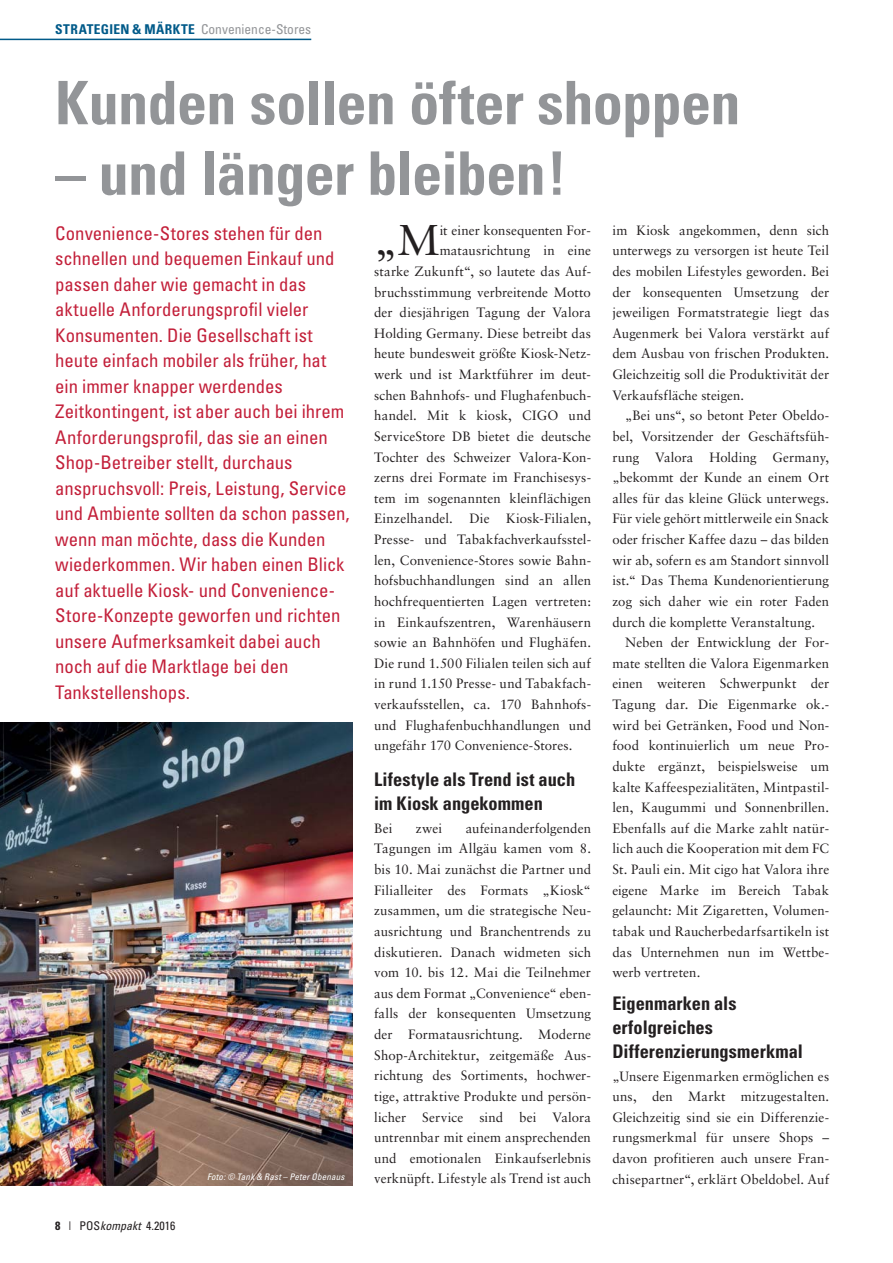
<style>
.page{position:relative;width:893px;height:1263px;background:#fff}
.page>*{position:absolute;margin:0;border:0;box-sizing:border-box;transform-origin:0 0}
.t1{font:700 condensed 60px "Univers";letter-spacing:-.01em;color:#939598}
.t2{font:43.05px "Sabon LT Std";color:#231f20}
.t3{font:condensed 18.75px/25.5px "Univers";color:#c3203a}
.t4{font:700 condensed 18.75px/24px "Univers";color:#231f20}
.t5{font:13.5px/20.7px "Sabon LT Std";letter-spacing:.01em;color:#231f20;text-align:justify}
.t6{font:condensed 13.5px "Univers";color:#939598}
.t7{font:condensed 12px "Univers";color:#231f20}
.t8{font:italic condensed 9px "Univers";letter-spacing:.02em;color:#fff}
.s1{font-weight:700;color:#005a89}
.s2{font-weight:300}
.s3{font-weight:700}
.s4{font-style:italic}
</style>
<div class="page">
<hr style="left:0;top:39px;width:311px;height:1px;background:#005a89">
<hr style="left:892px;top:1170px;width:1px;height:93px;background:#df2276">
<img style="left:0;top:722px;width:353px;height:464px">
<p class="t6" style="left:55px;top:25px;width:257px"><span class="s1">STRATEGIEN &amp; MÄRKTE</span> Convenience-Stores</p>
<h1 class="t1" style="left:55px;top:81px;width:687px">Kunden sollen öfter shoppen</h1>
<h1 class="t1" style="left:55px;top:151px;width:513px">– und länger bleiben!</h1>
<p class="t3" style="left:55px;top:222px;width:296px">Convenience-Stores stehen für den schnellen und bequemen Einkauf und passen daher wie gemacht in das aktuelle Anforderungsprofil vieler Konsumenten. Die Gesellschaft ist heute einfach mobiler als früher, hat ein immer knapper werdendes Zeitkontingent, ist aber auch bei ihrem Anforderungsprofil, das sie an einen Shop-Betreiber stellt, durchaus anspruchsvoll: Preis, Leistung, Service und Ambiente sollten da schon passen, wenn man möchte, dass die Kunden wiederkommen. Wir haben einen Blick auf aktuelle Kiosk- und Convenience-Store-Konzepte geworfen und richten unsere Aufmerksamkeit dabei auch noch auf die Marktlage bei den Tankstellenshops.</p>
<h2 class="t2" style="left:374px;top:219px;width:67px">„M</h2>
<p class="t5" style="left:440px;top:220px;width:153px">it einer konsequenten For-</p>
<p class="t5" style="left:612px;top:220px;width:218px">im Kiosk angekommen, denn sich unterwegs zu versorgen ist heute Teil des mobilen Lifestyles geworden. Bei der konsequenten Umsetzung der jeweiligen Formatstrategie liegt das Augenmerk bei Valora verstärkt auf dem Ausbau von frischen Produkten.<br>Gleichzeitig soll die Produktivität der Verkaufsfläche steigen.</p>
<p class="t5" style="left:612px;top:406px;width:218px;text-indent:13px">„Bei uns“, so betont Peter Obeldo&shy;bel, Vorsitzender der Geschäftsfüh&shy;rung Valora Holding Germany, „bekommt der Kunde an einem Ort alles für das kleine Glück unterwegs.<br>Für viele gehört mittlerweile ein Snack oder frischer Kaffee dazu – das bilden wir ab, sofern es am Standort sinnvoll ist.“ Das Thema Kundenorientierung zog sich daher wie ein roter Faden durch die komplette Veranstaltung.</p>
<p class="t5" style="left:612px;top:633px;width:218px;text-indent:13px">Neben der Entwicklung der For&shy;mate stellten die Valora Eigenmarken einen weiteren Schwerpunkt der Tagung dar. Die Eigenmarke ok.- wird bei Getränken, Food und Non&shy;food kontinuierlich um neue Pro&shy;dukte ergänzt, beispielsweise um kalte Kaffeespezialitäten, Mintpastil&shy;len, Kaugummi und Sonnenbrillen.<br>Ebenfalls auf die Marke zahlt natür&shy;lich auch die Kooperation mit dem FC St. Pauli ein. Mit cigo hat Valora ihre eigene Marke im Bereich Tabak gelauncht: Mit Zigaretten, Volumen&shy;tabak und Raucherbedarfsartikeln ist das Unternehmen nun im Wettbe&shy;werb vertreten.</p>
<h3 class="t4" style="left:612px;top:993px;width:192px">Eigenmarken als erfolgreiches<br>Differenzierungsmerkmal</h3>
<p class="t5" style="left:612px;top:1066px;width:218px">„Unsere Eigenmarken ermöglichen es uns, den Markt mitzugestalten.<br>Gleichzeitig sind sie ein Differenzie&shy;rungsmerkmal für unsere Shops – davon profitieren auch unsere Fran&shy;chisepartner“, erklärt Obeldobel. Auf</p>
<p class="t5" style="left:440px;top:241px;width:153px">matausrichtung in eine</p>
<p class="t5" style="left:374px;top:262px;width:218px">starke Zukunft“, so lautete das Auf-</p>
<p class="t5" style="left:374px;top:282px;width:218px">bruchsstimmung verbreitende Motto</p>
<p class="t5" style="left:374px;top:303px;width:218px">der diesjährigen Tagung der Valora</p>
<p class="t5" style="left:374px;top:323px;width:218px">Holding Germany. Diese betreibt das</p>
<p class="t5" style="left:374px;top:344px;width:218px">heute bundesweit größte Kiosk-Netz-</p>
<p class="t5" style="left:374px;top:365px;width:218px">werk und ist Marktführer im deut-</p>
<p class="t5" style="left:374px;top:385px;width:218px">schen Bahnhofs- und Flughafenbuch-</p>
<p class="t5" style="left:374px;top:406px;width:218px">handel. Mit k kiosk, CIGO und</p>
<p class="t5" style="left:374px;top:427px;width:218px">ServiceStore DB bietet die deutsche</p>
<p class="t5" style="left:374px;top:447px;width:218px">Tochter des Schweizer Valora-Kon-</p>
<p class="t5" style="left:374px;top:468px;width:218px">zerns drei Formate im Franchisesys-</p>
<p class="t5" style="left:374px;top:488px;width:218px">tem im sogenannten kleinflächigen</p>
<p class="t5" style="left:374px;top:509px;width:218px">Einzelhandel. Die Kiosk-Filialen,</p>
<p class="t5" style="left:374px;top:530px;width:218px">Presse- und Tabakfachverkaufsstel-</p>
<p class="t5" style="left:374px;top:550px;width:218px">len, Convenience-Stores sowie Bahn-</p>
<p class="t5" style="left:374px;top:571px;width:218px">hofsbuchhandlungen sind an allen</p>
<p class="t5" style="left:374px;top:592px;width:218px">hochfrequentierten Lagen vertreten:</p>
<p class="t5" style="left:374px;top:612px;width:218px">in Einkaufszentren, Warenhäusern</p>
<p class="t5" style="left:374px;top:633px;width:218px">sowie an Bahnhöfen und Flughäfen.</p>
<p class="t5" style="left:374px;top:653px;width:218px">Die rund 1.500 Filialen teilen sich auf</p>
<p class="t5" style="left:374px;top:674px;width:218px">in rund 1.150 Presse- und Tabakfach-</p>
<p class="t5" style="left:374px;top:695px;width:218px">verkaufsstellen, ca. 170 Bahnhofs-</p>
<p class="t5" style="left:374px;top:715px;width:218px">und Flughafenbuchhandlungen und</p>
<p class="t5" style="left:374px;top:736px;width:200px">ungefähr 170 Convenience-Stores.</p>
<h3 class="t4" style="left:374px;top:769px;width:203px">Lifestyle als Trend ist auch im Kiosk angekommen</h3>
<p class="t5" style="left:374px;top:818px;width:20px">Bei</p>
<p class="t5" style="left:416px;top:818px;width:28px">zwei</p>
<p class="t5" style="left:374px;top:818px;width:218px;text-indent:91px">aufeinanderfolgenden Tagungen im Allgäu kamen vom 8. bis 10. Mai zunächst die Partner und Filialleiter des Formats „Kiosk“ zusammen, um die strategische Neu&shy;ausrichtung und Branchentrends zu diskutieren. Danach widmeten sich vom 10. bis 12. Mai die Teilnehmer aus dem Format „Convenience“ eben&shy;falls der konsequenten Umsetzung der Formatausrichtung. Moderne Shop-Architektur, zeitgemäße Aus&shy;richtung des Sortiments, hochwer&shy;tige, attraktive Produkte und persön&shy;licher Service sind bei Valora untrennbar mit einem ansprechenden und emotionalen Einkaufserlebnis verknüpft. Lifestyle als Trend ist auch</p>
<p class="t8" style="left:207px;top:1173px;width:139px">Foto: <span class="s2">©</span> Tank &amp; Rast – Peter Obenaus</p>
<p class="t7" style="left:55px;top:1221px;width:122px"><span class="s3">8</span> | POS<span class="s4">kompakt</span> 4.2016</p>
</div>
